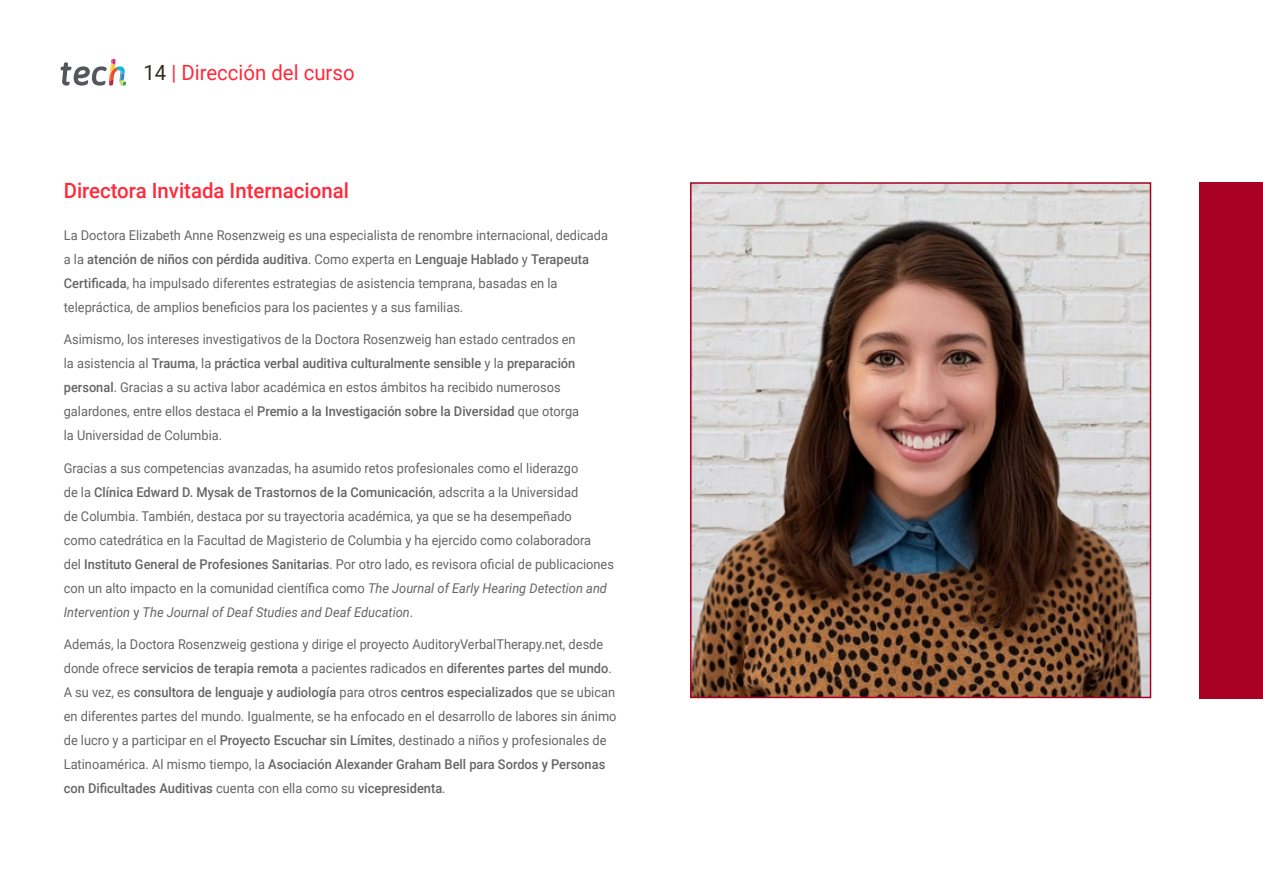
<style>
.page{position:relative;width:1263px;height:893px;background:#fff}
.page>*{position:absolute;margin:0;border:0;box-sizing:border-box;transform-origin:0 0}
.t1{font:500 21px "Roboto";color:#ff293a}
.t2{font:21px "Roboto";color:#ff293a}
.t3{font:13.5px/24px "Roboto";color:#656565;scale:.95 1}
.s1{color:#312e20}
.s2{font-weight:500}
.s3{font-style:italic}
</style>
<div class="page">
<img style="left:693px;top:185px;width:455px;height:510px">
<div style="left:690px;top:182px;width:461px;height:516px;border:2px solid #a80023"></div>
<div style="left:1199px;top:182px;width:64px;height:516px;background:#a90023"></div>
<svg style="left:61px;top:59px;width:65px;height:27px"></svg>
<h1 class="t2" style="left:144px;top:57px;width:213px"><span class="s1">14</span> | Dirección del curso</h1>
<h1 class="t1" style="left:64px;top:176px;width:287px">Directora Invitada Internacional</h1>
<p class="t3" style="left:64px;top:222px;width:574px">La Doctora Elizabeth Anne Rosenzweig es una especialista de renombre internacional, dedicada a la <span class="s2">atención de niños con pérdida auditiva</span>. Como experta en <span class="s2">Lenguaje Hablado</span> y <span class="s2">Terapeuta Certificada</span>, ha impulsado diferentes estrategias de asistencia temprana, basadas en la telepráctica, de amplios beneficios para los pacientes y a sus familias.</p>
<p class="t3" style="left:64px;top:327px;width:544px">Asimismo, los intereses investigativos de la Doctora Rosenzweig han estado centrados en la asistencia al <span class="s2">Trauma</span>, la <span class="s2">práctica verbal auditiva culturalmente sensible</span> y la <span class="s2">preparación personal</span>. Gracias a su activa labor académica en estos ámbitos ha recibido numerosos galardones, entre ellos destaca el <span class="s2">Premio a la Investigación sobre la Diversidad</span> que otorga la Universidad de Columbia.</p>
<p class="t3" style="left:64px;top:455px;width:581px">Gracias a sus competencias avanzadas, ha asumido retos profesionales como el liderazgo<br>de la <span class="s2">Clínica Edward D. Mysak de Trastornos de la Comunicación</span>, adscrita a la Universidad<br>de Columbia. También, destaca por su trayectoria académica, ya que se ha desempeñado<br>como catedrática en la Facultad de Magisterio de Columbia y ha ejercido como colaboradora<br>del <span class="s2">Instituto General de Profesiones Sanitarias</span>. Por otro lado, es revisora oficial de publicaciones con un alto impacto en la comunidad científica como <span class="s3">The Journal of Early Hearing Detection and Intervention</span> y <span class="s3">The Journal of Deaf Studies and Deaf Education</span>.</p>
<p class="t3" style="left:64px;top:632px;width:583px">Además, la Doctora Rosenzweig gestiona y dirige el proyecto AuditoryVerbalTherapy.net, desde donde ofrece <span class="s2">servicios de terapia remota</span> a pacientes radicados en <span class="s2">diferentes partes del mundo</span>.<br>A su vez, es <span class="s2">consultora de lenguaje y audiología</span> para otros <span class="s2">centros especializados</span> que se ubican en diferentes partes del mundo. Igualmente, se ha enfocado en el desarrollo de labores sin ánimo de lucro y a participar en el <span class="s2">Proyecto Escuchar sin Límites</span>, destinado a niños y profesionales de Latinoamérica. Al mismo tiempo, la <span class="s2">Asociación Alexander Graham Bell para Sordos y Personas con Dificultades Auditivas</span> cuenta con ella como su <span class="s2">vicepresidenta</span>.</p>
</div>
